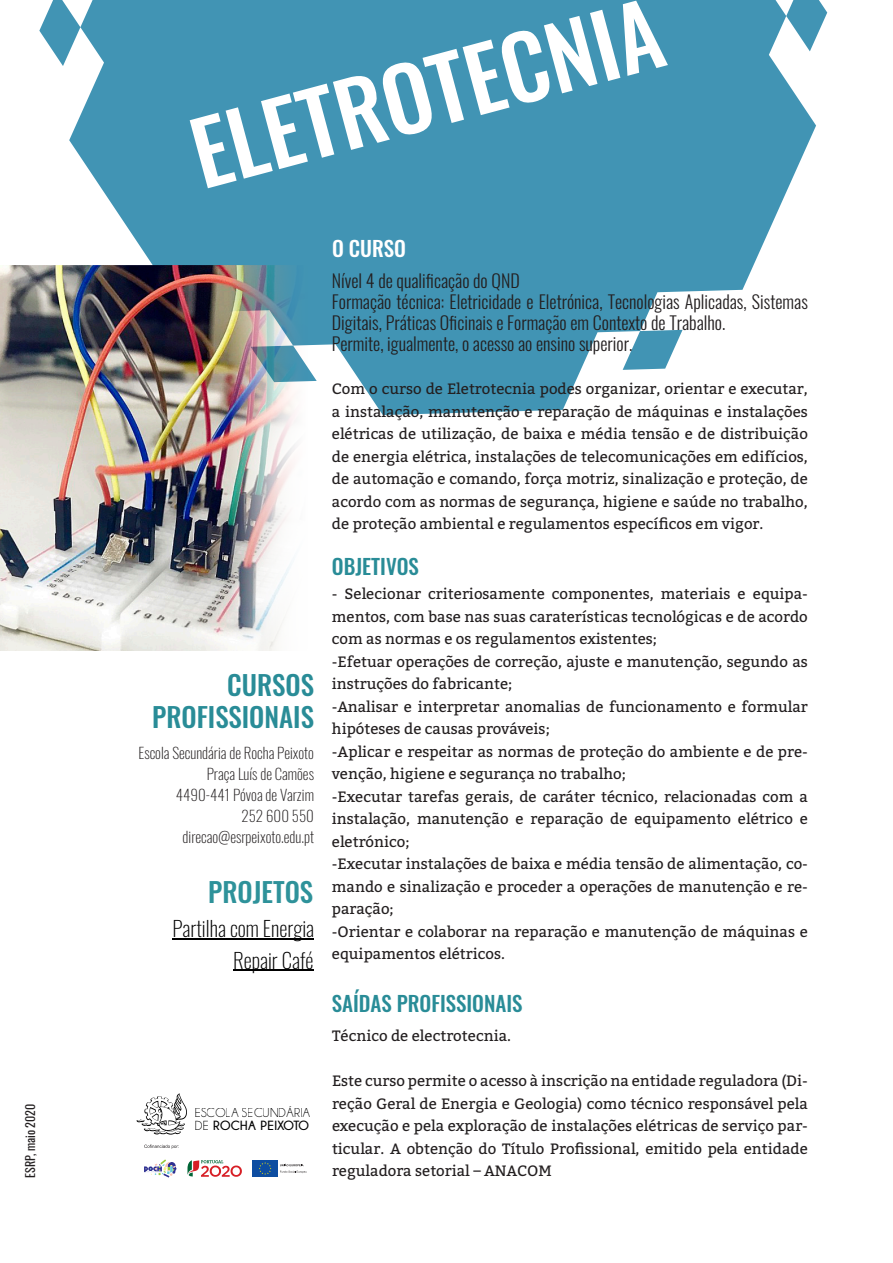
<style>
.page{position:relative;width:893px;height:1263px;background:#fff}
.page>*{position:absolute;margin:0;border:0;box-sizing:border-box;transform-origin:0 0}
.t1{font:500 86.85px "Oswald";color:#fff}
.t2{font:500 27px "Oswald";color:#298c97}
.t3{font:500 27px "Oswald";color:#2e929a}
.t4{font:500 21px "Oswald";color:#298c97}
.t5{font:200 21px/31.7px "Oswald";color:#000;text-align:right}
.t6{font:500 21px "Oswald";color:#fff}
.t7{font:300 18px/21px "Oswald";color:#231f20}
.t8{font:15px/22.5px "Bitter";color:#231f20;text-align:justify}
.t9{font:200 15px "Oswald";color:#231f20}
.t10{font:13.35px/12.5px "Champagne&Limousines";color:#000}
.t11{font:12px "Oswald";color:#231f20}
.s1{font-weight:700}
</style>
<div class="page">
<svg style="left:39px;top:0;width:788px;height:415px;fill:#4194b4"></svg>
<img style="left:0;top:266px;width:314px;height:385px">
<svg style="left:187px;top:1160px;width:55px;height:17px"></svg>
<svg style="left:144px;top:1159px;width:33px;height:18px"></svg>
<svg style="left:280px;top:1164px;width:27px;height:9px"></svg>
<div style="left:253px;top:1160px;width:25px;height:17px;background:#0d4da1"></div>
<svg style="left:259px;top:1162px;width:12px;height:13px"></svg>
<svg style="left:144px;top:1144px;width:35px;height:5px"></svg>
<svg style="left:137px;top:1093px;width:50px;height:41px"></svg>
<hr style="left:172px;top:938px;width:142px;height:1px;background:#000">
<hr style="left:233px;top:970px;width:80px;height:1px;background:#000">
<p class="t11" style="left:20px;top:1178px;width:76px;rotate:-90deg">ESRP, maio 2020</p>
<p class="t1" style="left:182px;top:112px;width:485px;rotate:-15deg">ELETROTECNIA</p>
<p class="t6" style="left:332px;top:237px;width:76px">O CURSO</p>
<p class="t7" style="left:332px;top:268px;width:189px">Nível 4 de qualificação do QND</p>
<p class="t7" style="left:332px;top:289px;width:477px">Formação técnica: Eletricidade e Eletrónica, Tecnologias Aplicadas, Sistemas<br>Digitais, Práticas Oficinais e Formação em Contexto de Trabalho.</p>
<p class="t7" style="left:332px;top:331px;width:302px">Permite, igualmente, o acesso ao ensino superior.</p>
<p class="t8" style="left:332px;top:378px;width:477px">Com o curso de Eletrotecnia podes organizar, orientar e executar, a instalação, manutenção e reparação de máquinas e instalações elétricas de utilização, de baixa e média tensão e de distribuição de energia elétrica, instalações de telecomunicações em edifícios, de automação e comando, força motriz, sinalização e proteção, de acordo com as normas de segurança, higiene e saúde no trabalho, de proteção ambiental e regulamentos específicos em vigor.</p>
<p class="t2" style="left:227px;top:670px;width:88px">CURSOS</p>
<p class="t2" style="left:152px;top:703px;width:163px">PROFISSIONAIS</p>
<p class="t9" style="left:139px;top:739px;width:177px">Escola Secundária de Rocha Peixoto</p>
<p class="t9" style="left:207px;top:760px;width:109px">Praça Luís de Camões</p>
<p class="t9" style="left:176px;top:781px;width:140px">4490-441 Póvoa de Varzim</p>
<p class="t9" style="left:241px;top:802px;width:74px">252 600 550</p>
<p class="t9" style="left:183px;top:823px;width:133px">direcao@esrpeixoto.edu.pt</p>
<h2 class="t3" style="left:208px;top:878px;width:107px">PROJETOS</h2>
<h3 class="t5" style="left:172px;top:910px;width:143px">Partilha com Energia<br>Repair Café</h3>
<p class="t10" style="left:195px;top:1107px;width:117px">ESCOLA SECUNDÁRIA<br>DE <span class="s1">ROCHA PEIXOTO</span></p>
<p class="t4" style="left:332px;top:556px;width:88px">OBJETIVOS</p>
<p class="t8" style="left:332px;top:583px;width:477px">- Selecionar criteriosamente componentes, materiais e equipa&shy;mentos, com base nas suas caraterísticas tecnológicas e de acordo com as normas e os regulamentos existentes;</p>
<p class="t8" style="left:332px;top:650px;width:477px">-Efetuar operações de correção, ajuste e manutenção, segundo as instruções do fabricante;</p>
<p class="t8" style="left:332px;top:695px;width:477px">-Analisar e interpretar anomalias de funcionamento e formular hipóteses de causas prováveis;</p>
<p class="t8" style="left:332px;top:740px;width:477px">-Aplicar e respeitar as normas de proteção do ambiente e de pre&shy;venção, higiene e segurança no trabalho;</p>
<p class="t8" style="left:332px;top:785px;width:477px">-Executar tarefas gerais, de caráter técnico, relacionadas com a instalação, manutenção e reparação de equipamento elétrico e eletrónico;</p>
<p class="t8" style="left:332px;top:853px;width:477px">-Executar instalações de baixa e média tensão de alimentação, co&shy;mando e sinalização e proceder a operações de manutenção e re&shy;paração;</p>
<p class="t8" style="left:332px;top:920px;width:477px">-Orientar e colaborar na reparação e manutenção de máquinas e equipamentos elétricos.</p>
<p class="t4" style="left:332px;top:992px;width:192px">SAÍDAS PROFISSIONAIS</p>
<p class="t8" style="left:332px;top:1025px;width:181px">Técnico de electrotecnia.</p>
<p class="t8" style="left:332px;top:1070px;width:477px">Este curso permite o acesso à inscrição na entidade reguladora (Di&shy;reção Geral de Energia e Geologia) como técnico responsável pela execução e pela exploração de instalações elétricas de serviço par&shy;ticular. A obtenção do Título Profissional, emitido pela entidade reguladora setorial – ANACOM</p>
</div>
